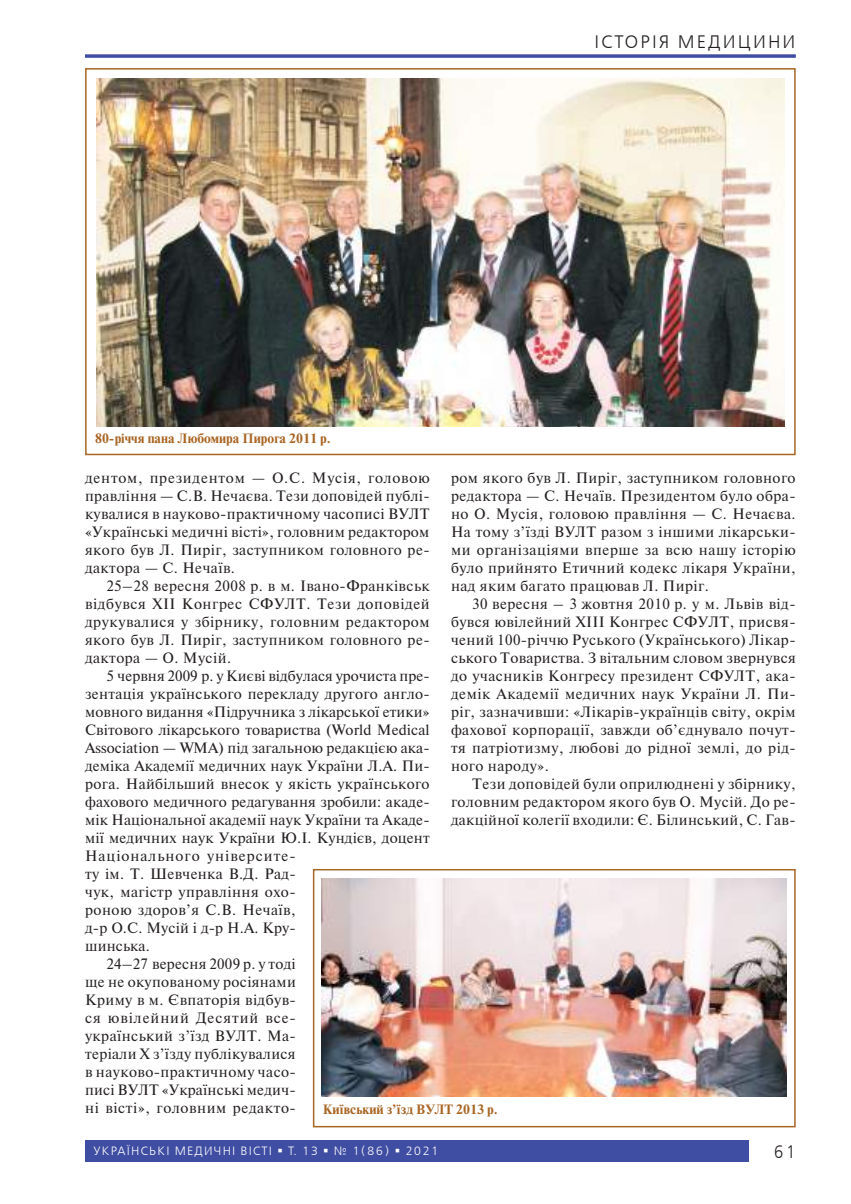
<style>
.page{position:relative;width:851px;height:1204px;background:#fff}
.page>*{position:absolute;margin:0;border:0;box-sizing:border-box;transform-origin:0 0}
.t1{font:18px "Free Set C";letter-spacing:.115em;color:#241f1f}
.t2{font:18px "Free Set C";letter-spacing:.115em;color:#241f1f;scale:.9 1}
.t3{font:15px/18px "Newton";letter-spacing:.025em;color:#241f1f;text-align:justify}
.t4{font:15px "Newton";letter-spacing:.005em;color:#241f1f}
.t5{font:15px "Newton";letter-spacing:.07em;color:#241f1f}
.t6{font:15px "Newton";letter-spacing:.065em;color:#241f1f}
.t7{font:700 13.5px "Newton";color:#a96523}
.t8{font:12px "Free Set C";letter-spacing:.1em;color:#fff}
</style>
<div class="page">
<div style="left:85px;top:1140px;width:663px;height:21px;background:#3f4da2"></div>
<img style="left:96px;top:78px;width:688px;height:349px">
<div style="left:85px;top:68px;width:710px;height:387px;border:2px solid #a96523"></div>
<img style="left:321px;top:878px;width:465px;height:218px">
<div style="left:313px;top:868px;width:482px;height:259px;border:2px solid #a96523"></div>
<hr style="left:85px;top:55px;width:710px;height:3px;background:#3f4da2">
<p class="t7" style="left:95px;top:430px;width:237px">80-річчя пана Любомира Пирога 2011 р.</p>
<p class="t1" style="left:594px;top:31px;width:202px">ІСТОРІЯ МЕДИЦИНИ</p>
<p class="t1" style="left:707px;top:31px;width:89px">РУБРИКА</p>
<p class="t3" style="left:85px;top:468px;width:346px">дентом, президентом — О.С. Мусія, головою правління — С.В. Нечаєва. Тези доповідей публі&shy;кувалися в науково-практичному часописі ВУЛТ «Українські медичні вісті», головним редактором якого був Л. Пиріг, заступником головного ре&shy;дактора — С. Нечаїв.</p>
<p class="t3" style="left:85px;top:576px;width:346px;text-indent:21px">25–28 вересня 2008 р. в м. Івано-Франківськ відбувся ХІІ Конгрес СФУЛТ. Тези доповідей друкувалися у збірнику, головним редактором якого був Л. Пиріг, заступником головного ре&shy;дактора — О. Мусій.</p>
<p class="t4" style="left:106px;top:664px;width:325px">5 червня 2009 р. у Києві відбулася урочиста пре-</p>
<p class="t3" style="left:85px;top:684px;width:346px">зентація українського перекладу другого англо-</p>
<p class="t3" style="left:85px;top:702px;width:346px">мовного видання «Підручника з лікарської етики»</p>
<p class="t3" style="left:85px;top:720px;width:346px">Світового лікарського товариства (World Medical</p>
<p class="t3" style="left:85px;top:738px;width:346px">Association — WMA) під загальною редакцією ака-</p>
<p class="t3" style="left:85px;top:756px;width:346px">деміка Академії медичних наук України Л.А. Пи-</p>
<p class="t3" style="left:85px;top:774px;width:346px">рога. Найбільший внесок у якість українського</p>
<p class="t3" style="left:85px;top:792px;width:346px">фахового медичного редагування зробили: акаде-</p>
<p class="t3" style="left:85px;top:810px;width:346px">мік Національної академії наук України та Акаде-</p>
<p class="t3" style="left:85px;top:828px;width:346px">мії медичних наук України Ю.І. Кундієв, доцент</p>
<p class="t5" style="left:85px;top:844px;width:212px">Національного університе-</p>
<p class="t3" style="left:85px;top:864px;width:212px">ту ім. Т. Шевченка В.Д. Рад-</p>
<p class="t3" style="left:85px;top:882px;width:212px">чук, магістр управління охо-</p>
<p class="t3" style="left:85px;top:900px;width:212px">роною здоров’я С.В. Нечаїв,</p>
<p class="t3" style="left:85px;top:918px;width:212px">д-р О.С. Мусій і д-р Н.А. Кру-</p>
<p class="t3" style="left:85px;top:936px;width:66px">шинська.</p>
<p class="t3" style="left:106px;top:954px;width:191px">24–27 вересня 2009 р. у тоді</p>
<p class="t3" style="left:85px;top:972px;width:212px">ще не окупованому росіянами</p>
<p class="t3" style="left:85px;top:990px;width:212px">Криму в м. Євпаторія відбув-</p>
<p class="t6" style="left:85px;top:1006px;width:210px">ся ювілейний Десятий все-</p>
<p class="t3" style="left:85px;top:1026px;width:212px">український з’їзд ВУЛТ. Ма-</p>
<p class="t3" style="left:85px;top:1044px;width:212px">теріали Х з’їзду публікувалися</p>
<p class="t3" style="left:85px;top:1062px;width:212px">в науково-практичному часо-</p>
<p class="t3" style="left:85px;top:1080px;width:212px">писі ВУЛТ «Українські медич-</p>
<p class="t3" style="left:85px;top:1098px;width:212px">ні вісті», головним редакто-</p>
<p class="t3" style="left:451px;top:468px;width:346px">ром якого був Л. Пиріг, заступником головного редактора — С. Нечаїв. Президентом було обра&shy;но О. Мусія, головою правління — С. Нечаєва.<br>На тому з’їзді ВУЛТ разом з іншими лікарськи&shy;ми організаціями вперше за всю нашу історію було прийнято Етичний кодекс лікаря України, над яким багато працював Л. Пиріг.</p>
<p class="t3" style="left:451px;top:594px;width:346px;text-indent:21px">30 вересня – 3 жовтня 2010 р. у м. Львів від&shy;бувся ювілейний ХІІІ Конгрес СФУЛТ, присвя&shy;чений 100-річчю Руського (Українського) Лікар&shy;ського Товариства. З вітальним словом звернувся до учасників Конгресу президент СФУЛТ, ака&shy;демік Академії медичних наук України Л. Пи&shy;ріг, зазначивши: «Лікарів-українців світу, окрім фахової корпорації, завжди об’єднувало почут&shy;тя патріотизму, любові до рідної землі, до рід&shy;ного народу».</p>
<p class="t3" style="left:451px;top:774px;width:346px;text-indent:21px">Тези доповідей були оприлюднені у збірнику, головним редактором якого був О. Мусій. До ре&shy;дакційної колегії входили: Є. Білинський, С. Гав-</p>
<p class="t7" style="left:323px;top:1100px;width:176px">Київський з’їзд ВУЛТ 2013 р.</p>
<p class="t8" style="left:94px;top:1144px;width:346px">УКРАЇНСЬКІ МЕДИЧНІ ВІСТІ ▪ Т. 13 ▪ № 1(86) ▪ 2021</p>
<p class="t2" style="left:773px;top:1140px;width:26px">61</p>
</div>
